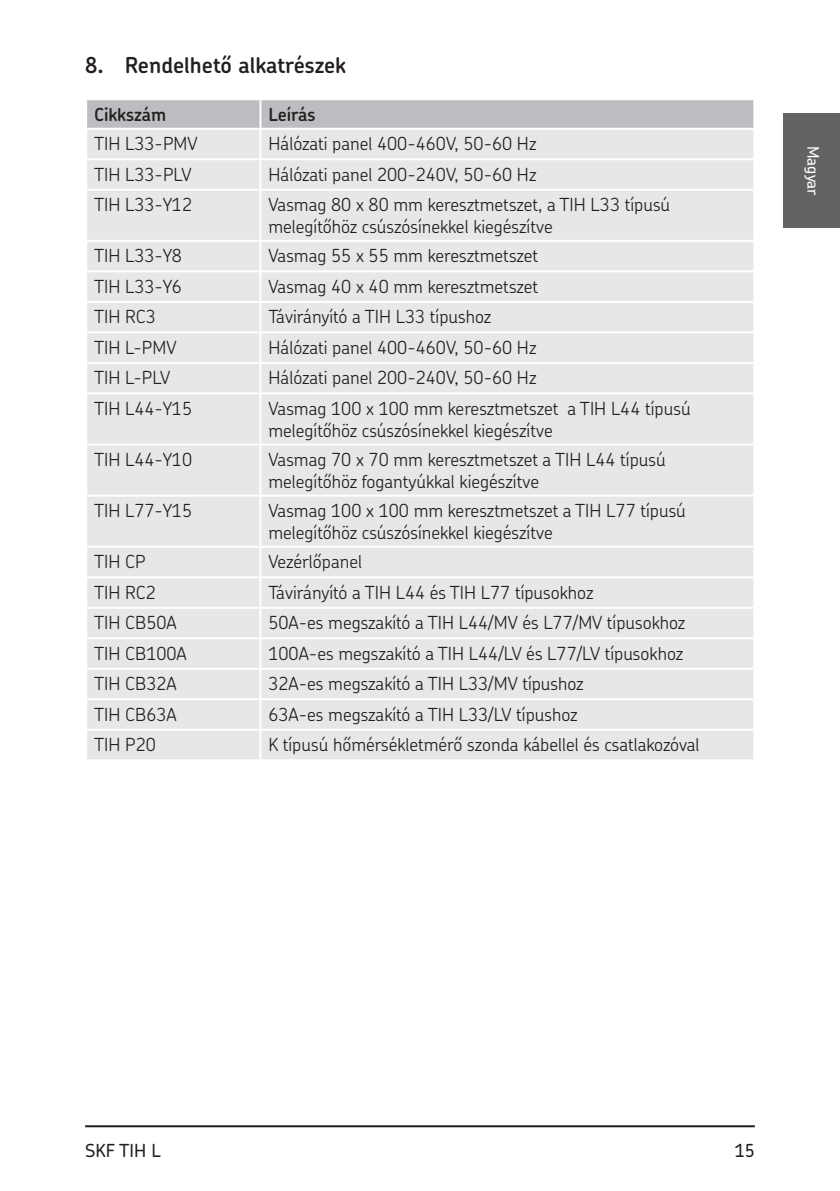
<style>
.page{position:relative;width:840px;height:1191px;background:#fff}
.page>*{position:absolute;margin:0;border:0;box-sizing:border-box;transform-origin:0 0}
.t1{font:600 22px "SKF Chevin OT";color:#231f20}
.t2{font:300 18px/21.6px "SKF Chevin OT";color:#231f20}
.t3{font:600 18px "SKF Chevin OT";color:#231f20}
.t4{font:500 18px "SKF Chevin OT";color:#231f20}
.t5{font:500 16px "SKF Chevin OT";letter-spacing:-.01em;color:#fff}
</style>
<div class="page">
<hr style="left:85px;top:1125px;width:669px;height:2px;background:#231f20">
<svg style="left:87px;top:100px;width:666px;height:28px"></svg>
<div style="left:87px;top:130px;width:666px;height:629px;background:#e6e7e9"></div>
<hr style="left:259px;top:100px;width:2px;height:28px;background:#fff">
<hr style="left:85px;top:158px;width:175px;height:2px;background:#fff">
<hr style="left:85px;top:189px;width:175px;height:2px;background:#fff">
<hr style="left:85px;top:240px;width:175px;height:2px;background:#fff">
<hr style="left:85px;top:270px;width:175px;height:2px;background:#fff">
<hr style="left:85px;top:301px;width:175px;height:2px;background:#fff">
<hr style="left:85px;top:331px;width:175px;height:2px;background:#fff">
<hr style="left:259px;top:130px;width:2px;height:28px;background:#fff">
<hr style="left:260px;top:158px;width:495px;height:2px;background:#fff">
<hr style="left:259px;top:160px;width:2px;height:29px;background:#fff">
<hr style="left:260px;top:189px;width:495px;height:2px;background:#fff">
<hr style="left:259px;top:191px;width:2px;height:49px;background:#fff">
<hr style="left:260px;top:240px;width:495px;height:2px;background:#fff">
<hr style="left:259px;top:242px;width:2px;height:28px;background:#fff">
<hr style="left:260px;top:270px;width:495px;height:2px;background:#fff">
<hr style="left:259px;top:272px;width:2px;height:29px;background:#fff">
<hr style="left:260px;top:301px;width:495px;height:2px;background:#fff">
<hr style="left:259px;top:303px;width:2px;height:28px;background:#fff">
<hr style="left:260px;top:331px;width:495px;height:2px;background:#fff">
<hr style="left:259px;top:333px;width:2px;height:29px;background:#fff">
<hr style="left:85px;top:362px;width:175px;height:2px;background:#fff">
<hr style="left:260px;top:362px;width:495px;height:2px;background:#fff">
<hr style="left:259px;top:364px;width:2px;height:28px;background:#fff">
<hr style="left:85px;top:392px;width:175px;height:2px;background:#fff">
<hr style="left:260px;top:392px;width:495px;height:2px;background:#fff">
<hr style="left:259px;top:394px;width:2px;height:49px;background:#fff">
<hr style="left:85px;top:443px;width:175px;height:2px;background:#fff">
<hr style="left:260px;top:443px;width:495px;height:2px;background:#fff">
<hr style="left:259px;top:445px;width:2px;height:49px;background:#fff">
<hr style="left:85px;top:494px;width:175px;height:2px;background:#fff">
<hr style="left:260px;top:494px;width:495px;height:2px;background:#fff">
<hr style="left:259px;top:496px;width:2px;height:50px;background:#fff">
<hr style="left:85px;top:546px;width:175px;height:2px;background:#fff">
<hr style="left:260px;top:546px;width:495px;height:2px;background:#fff">
<hr style="left:259px;top:548px;width:2px;height:28px;background:#fff">
<hr style="left:85px;top:576px;width:175px;height:2px;background:#fff">
<hr style="left:260px;top:576px;width:495px;height:2px;background:#fff">
<hr style="left:259px;top:578px;width:2px;height:29px;background:#fff">
<hr style="left:85px;top:607px;width:175px;height:2px;background:#fff">
<hr style="left:260px;top:607px;width:495px;height:2px;background:#fff">
<hr style="left:259px;top:609px;width:2px;height:28px;background:#fff">
<hr style="left:85px;top:637px;width:175px;height:2px;background:#fff">
<hr style="left:260px;top:637px;width:495px;height:2px;background:#fff">
<hr style="left:259px;top:639px;width:2px;height:29px;background:#fff">
<hr style="left:259px;top:670px;width:2px;height:28px;background:#fff">
<hr style="left:259px;top:700px;width:2px;height:28px;background:#fff">
<hr style="left:85px;top:668px;width:175px;height:2px;background:#fff">
<hr style="left:85px;top:698px;width:175px;height:2px;background:#fff">
<hr style="left:85px;top:728px;width:175px;height:2px;background:#fff">
<hr style="left:260px;top:668px;width:495px;height:2px;background:#fff">
<hr style="left:260px;top:698px;width:495px;height:2px;background:#fff">
<hr style="left:260px;top:728px;width:495px;height:2px;background:#fff">
<hr style="left:259px;top:730px;width:2px;height:29px;background:#fff">
<div style="left:782px;top:113px;width:57px;height:115px;background:#636366"></div>
<p class="t1" style="left:85px;top:55px;width:262px">8. Rendelhető alkatrészek</p>
<p class="t3" style="left:94px;top:106px;width:74px">Cikkszám</p>
<p class="t3" style="left:268px;top:106px;width:49px">Leírás</p>
<p class="t2" style="left:94px;top:132px;width:105px">TIH L33-PMV</p>
<p class="t2" style="left:268px;top:132px;width:269px">Hálózati panel 400-460V, 50-60 Hz</p>
<p class="t2" style="left:94px;top:162px;width:99px">TIH L33-PLV</p>
<p class="t2" style="left:268px;top:162px;width:269px">Hálózati panel 200-240V, 50-60 Hz</p>
<p class="t2" style="left:94px;top:193px;width:99px">TIH L33-Y12</p>
<p class="t2" style="left:268px;top:193px;width:403px">Vasmag 80 x 80 mm keresztmetszet, a TIH L33 típusú melegítőhöz csúszósínekkel kiegészítve</p>
<p class="t2" style="left:94px;top:244px;width:89px">TIH L33-Y8</p>
<p class="t2" style="left:268px;top:244px;width:271px">Vasmag 55 x 55 mm keresztmetszet</p>
<p class="t2" style="left:94px;top:275px;width:89px">TIH L33-Y6</p>
<p class="t2" style="left:268px;top:275px;width:271px">Vasmag 40 x 40 mm keresztmetszet</p>
<p class="t2" style="left:94px;top:305px;width:63px">TIH RC3</p>
<p class="t2" style="left:268px;top:305px;width:224px">Távirányító a TIH L33 típushoz</p>
<p class="t2" style="left:94px;top:336px;width:84px">TIH L-PMV</p>
<p class="t2" style="left:268px;top:336px;width:269px">Hálózati panel 400-460V, 50-60 Hz</p>
<p class="t2" style="left:94px;top:366px;width:78px">TIH L-PLV</p>
<p class="t2" style="left:268px;top:366px;width:269px">Hálózati panel 200-240V, 50-60 Hz</p>
<p class="t2" style="left:94px;top:397px;width:99px">TIH L44-Y15</p>
<p class="t2" style="left:268px;top:397px;width:423px">Vasmag 100 x 100 mm keresztmetszet a TIH L44 típusú melegítőhöz csúszósínekkel kiegészítve</p>
<p class="t2" style="left:94px;top:448px;width:99px">TIH L44-Y10</p>
<p class="t2" style="left:268px;top:448px;width:398px">Vasmag 70 x 70 mm keresztmetszet a TIH L44 típusú melegítőhöz fogantyúkkal kiegészítve</p>
<p class="t2" style="left:94px;top:499px;width:99px">TIH L77-Y15</p>
<p class="t2" style="left:268px;top:499px;width:419px">Vasmag 100 x 100 mm keresztmetszet a TIH L77 típusú melegítőhöz csúszósínekkel kiegészítve</p>
<p class="t2" style="left:94px;top:550px;width:53px">TIH CP</p>
<p class="t2" style="left:268px;top:550px;width:95px">Vezérlőpanel</p>
<p class="t2" style="left:94px;top:580px;width:63px">TIH RC2</p>
<p class="t2" style="left:268px;top:580px;width:326px">Távirányító a TIH L44 és TIH L77 típusokhoz</p>
<p class="t2" style="left:94px;top:611px;width:84px">TIH CB50A</p>
<p class="t2" style="left:268px;top:611px;width:418px">50A-es megszakító a TIH L44/MV és L77/MV típusokhoz</p>
<p class="t2" style="left:94px;top:641px;width:94px">TIH CB100A</p>
<p class="t2" style="left:268px;top:641px;width:416px">100A-es megszakító a TIH L44/LV és L77/LV típusokhoz</p>
<p class="t2" style="left:94px;top:672px;width:84px">TIH CB32A</p>
<p class="t2" style="left:268px;top:672px;width:316px">32A-es megszakító a TIH L33/MV típushoz</p>
<p class="t2" style="left:94px;top:702px;width:84px">TIH CB63A</p>
<p class="t2" style="left:268px;top:702px;width:310px">63A-es megszakító a TIH L33/LV típushoz</p>
<p class="t2" style="left:94px;top:733px;width:63px">TIH P20</p>
<p class="t2" style="left:268px;top:733px;width:432px">K típusú hőmérsékletmérő szonda kábellel és csatlakozóval</p>
<p class="t5" style="left:820px;top:146px;width:51px;rotate:90deg">Magyar</p>
<p class="t4" style="left:85px;top:1140px;width:77px">SKF TIH L</p>
<p class="t4" style="left:734px;top:1142px;width:22px">15</p>
</div>
